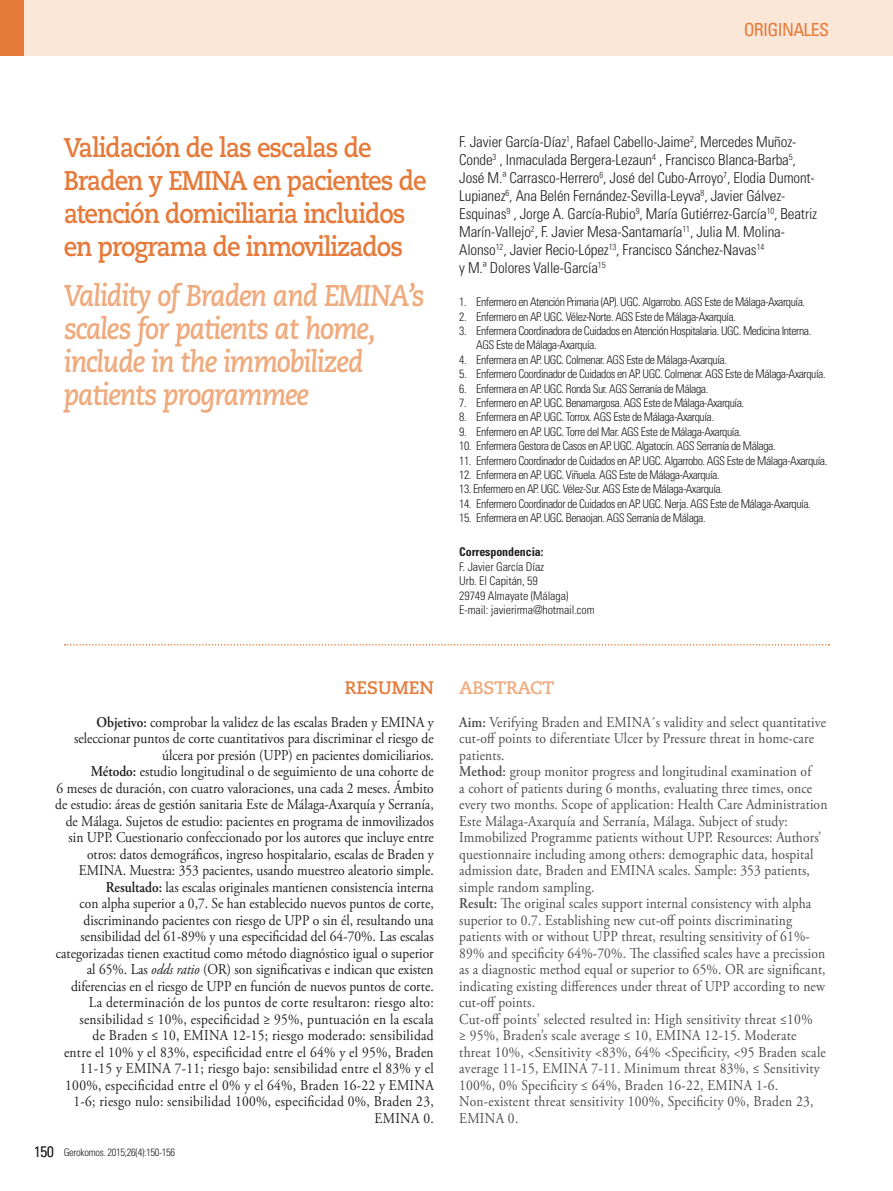
<style>
.page{position:relative;width:893px;height:1191px;background:#fff}
.page>*{position:absolute;margin:0;border:0;box-sizing:border-box;transform-origin:0 0}
.t1{font:italic 700 30px/33px "Caecilia LT Std";letter-spacing:-.04em;color:#efaa7d;scale:.9 1}
.t2{font:700 27px/33px "Caecilia LT Std";letter-spacing:-.04em;color:#e57a3a;scale:.9 1}
.t3{font:condensed 18px "Univers LT Std";letter-spacing:-.04em;color:#e57a3a}
.t4{font:700 18px "Caecilia LT Std";letter-spacing:-.02em;color:#efaa7d}
.t5{font:700 18px "Caecilia LT Std";color:#e57a3a}
.t6{font:15px/16.5px "Adobe Garamond Pro";color:#231f20;text-align:right;scale:.9 1}
.t7{font:15px/16.5px "Adobe Garamond Pro";letter-spacing:.01em;color:#4b4c4d;scale:.9 1}
.t8{font:300 condensed 15px/18px "Univers LT Std";letter-spacing:-.01em;color:#231f20}
.t9{font:300 condensed 12px/14.4px "Univers LT Std";letter-spacing:-.04em;color:#231f20}
.t10{font:300 condensed 12px/14.4px "Univers LT Std";letter-spacing:-.01em;color:#231f20}
.t11{font:700 condensed 12px "Univers LT Std";letter-spacing:-.01em;color:#231f20}
.t12{font:300 condensed 10.5px "Univers LT Std";letter-spacing:-.03em;color:#231f20}
.s1{font-weight:600}
.s2{font-style:italic}
.s3{font-size:15px}
</style>
<div class="page">
<div style="left:0;top:0;width:893px;height:55px;background:#fbe7d8"></div>
<div style="left:0;top:0;width:24px;height:55px;background:#e57a3a"></div>
<svg style="left:65px;top:644px;width:764px;height:1px"></svg>
<p class="t3" style="left:744px;top:18px;width:87px">ORIGINALES</p>
<h2 class="t2" style="left:64px;top:131px;width:405px">Validación de las escalas de<br>Braden y EMINA en pacientes de atención domiciliaria incluidos en programa de inmovilizados</h2>
<h1 class="t1" style="left:64px;top:279px;width:402px">Validity of Braden and EMINA’s scales for patients at home, include in the immobilized patients programmee</h1>
<p class="t8" style="left:459px;top:133px;width:359px">F. Javier García-Díaz<sup>1</sup>, Rafael Cabello-Jaime<sup>2</sup>, Mercedes Muñoz-Conde<sup>3</sup> , Inmaculada Bergera-Lezaun<sup>4</sup> , Francisco Blanca-Barba<sup>5</sup>, José M.ª Carrasco-Herrero<sup>6</sup>, José del Cubo-Arroyo<sup>7</sup>, Elodia Dumont-Lupianez<sup>6</sup>, Ana Belén Fernández-Sevilla-Leyva<sup>8</sup>, Javier Gálvez-Esquinas<sup>9</sup> , Jorge A. García-Rubio<sup>9</sup>, María Gutiérrez-García<sup>10</sup>, Beatriz Marín-Vallejo<sup>2</sup>, F. Javier Mesa-Santamaría<sup>11</sup>, Julia M. Molina-Alonso<sup>12</sup>, Javier Recio-López<sup>13</sup>, Francisco Sánchez-Navas<sup>14<br></sup>y M.ª Dolores Valle-García<sup>15</sup></p>
<p class="t9" style="left:459px;top:295px;width:347px">1. Enfermero en Atención Primaria (AP). UGC. Algarrobo. AGS Este de Málaga-Axarquía.</p>
<p class="t9" style="left:459px;top:309px;width:278px">2. Enfermero en AP. UGC. Vélez-Norte. AGS Este de Málaga-Axarquía.</p>
<p class="t9" style="left:476px;top:323px;width:337px;text-indent:-17px">3. Enfermera Coordinadora de Cuidados en Atención Hospitalaria. UGC. Medicina Interna.<br>AGS Este de Málaga-Axarquía.</p>
<p class="t9" style="left:459px;top:352px;width:269px">4. Enfermera en AP. UGC. Colmenar. AGS Este de Málaga-Axarquía.</p>
<p class="t9" style="left:459px;top:367px;width:368px">5. Enfermero Coordinador de Cuidados en AP. UGC. Colmenar. AGS Este de Málaga-Axarquía.</p>
<p class="t9" style="left:459px;top:381px;width:251px">6. Enfermera en AP. UGC. Ronda Sur. AGS Serranía de Málaga.</p>
<p class="t9" style="left:459px;top:395px;width:286px">7. Enfermero en AP. UGC. Benamargosa. AGS Este de Málaga-Axarquía.</p>
<p class="t9" style="left:459px;top:410px;width:256px">8. Enfermera en AP. UGC. Torrox. AGS Este de Málaga-Axarquía.</p>
<p class="t9" style="left:459px;top:424px;width:284px">9. Enfermero en AP. UGC. Torre del Mar. AGS Este de Málaga-Axarquía.</p>
<p class="t9" style="left:459px;top:439px;width:318px">10. Enfermera Gestora de Casos en AP. UGC. Algatocín. AGS Serranía de Málaga.</p>
<p class="t9" style="left:459px;top:453px;width:370px">11. Enfermero Coordinador de Cuidados en AP. UGC. Algarrobo. AGS Este de Málaga-Axarquía.</p>
<p class="t9" style="left:459px;top:467px;width:262px">12. Enfermera en AP. UGC. Viñuela. AGS Este de Málaga-Axarquía.</p>
<p class="t9" style="left:459px;top:482px;width:265px">13. Enfermero en AP. UGC. Vélez-Sur. AGS Este de Málaga-Axarquía.</p>
<p class="t9" style="left:459px;top:496px;width:353px">14. Enfermero Coordinador de Cuidados en AP. UGC. Nerja. AGS Este de Málaga-Axarquía.</p>
<p class="t9" style="left:459px;top:511px;width:248px">15. Enfermera en AP. UGC. Benaojan. AGS Serranía de Málaga.</p>
<p class="t11" style="left:459px;top:545px;width:86px">Correspondencia:</p>
<p class="t10" style="left:459px;top:559px;width:137px">F. Javier García Díaz<br>Urb. El Capitán, 59<br>29749 Almayate (Málaga)<br>E-mail: javierirma@hotmail.com</p>
<p class="t5" style="left:345px;top:676px;width:90px">RESUMEN</p>
<p class="t6" style="left:55px;top:714px;width:422px"><span class="s1">Objetivo:</span> comprobar la validez de las escalas Braden y EMINA y seleccionar puntos de corte cuantitativos para discriminar el riesgo de úlcera por presión (UPP) en pacientes domiciliarios.<br><span class="s1">Método:</span> estudio longitudinal o de seguimiento de una cohorte de<br>6 meses de duración, con cuatro valoraciones, una cada 2 meses. Ámbito de estudio: áreas de gestión sanitaria Este de Málaga-Axarquía y Serranía, de Málaga. Sujetos de estudio: pacientes en programa de inmovilizados sin UPP. Cuestionario confeccionado por los autores que incluye entre otros: datos demográficos, ingreso hospitalario, escalas de Braden y EMINA. Muestra: 353 pacientes, usando muestreo aleatorio simple.<br><span class="s1">Resultado:</span> las escalas originales mantienen consistencia interna<br>con alpha superior a 0,7. Se han establecido nuevos puntos de corte, discriminando pacientes con riesgo de UPP o sin él, resultando una sensibilidad del 61-89% y una especificidad del 64-70%. Las escalas categorizadas tienen exactitud como método diagnóstico igual o superior al 65%. Las <span class="s2">odds ratio</span> (OR) son significativas e indican que existen diferencias en el riesgo de UPP en función de nuevos puntos de corte.<br>La determinación de los puntos de corte resultaron: riesgo alto: sensibilidad ≤ 10%, especificidad ≥ 95%, puntuación en la escala<br>de Braden ≤ 10, EMINA 12-15; riesgo moderado: sensibilidad<br>entre el 10% y el 83%, especificidad entre el 64% y el 95%, Braden 11-15 y EMINA 7-11; riesgo bajo: sensibilidad entre el 83% y el 100%, especificidad entre el 0% y el 64%, Braden 16-22 y EMINA 1-6; riesgo nulo: sensibilidad 100%, especificidad 0%, Braden 23, EMINA 0.</p>
<p class="t12" style="left:34px;top:1145px;width:143px"><span class="s3">150</span> Gerokomos. 2015;26(4):150-156</p>
<p class="t4" style="left:459px;top:676px;width:97px">ABSTRACT</p>
<p class="t7" style="left:459px;top:714px;width:411px"><span class="s1">Aim:</span> Verifying Braden and EMINA´s validity and select quantitative cut-off points to diferentiate Ulcer by Pressure threat in home-care patients.<br><span class="s1">Method:</span> group monitor progress and longitudinal examination of<br>a cohort of patients during 6 months, evaluating three times, once every two months. Scope of application: Health Care Administration Este Málaga-Axarquía and Serranía, Málaga. Subject of study:<br>Immobilized Programme patients without UPP. Resources: Authors’ questionnaire including among others: demographic data, hospital admission date, Braden and EMINA scales. Sample: 353 patients, simple random sampling.<br><span class="s1">Result:</span> The original scales support internal consistency with alpha superior to 0.7. Establishing new cut-off points discriminating patients with or without UPP threat, resulting sensitivity of 61%- 89% and specificity 64%-70%. The classified scales have a precission as a diagnostic method equal or superior to 65%. OR are significant, indicating existing differences under threat of UPP according to new cut-off points.<br>Cut-off points’ selected resulted in: High sensitivity threat ≤10%<br>≥ 95%, Braden’s scale average ≤ 10, EMINA 12-15. Moderate threat 10%, &lt;Sensitivity &lt;83%, 64% &lt;Specificity, &lt;95 Braden scale average 11-15, EMINA 7-11. Minimum threat 83%, ≤ Sensitivity 100%, 0% Specificity ≤ 64%, Braden 16-22, EMINA 1-6.<br>Non-existent threat sensitivity 100%, Specificity 0%, Braden 23, EMINA 0.</p>
</div>
